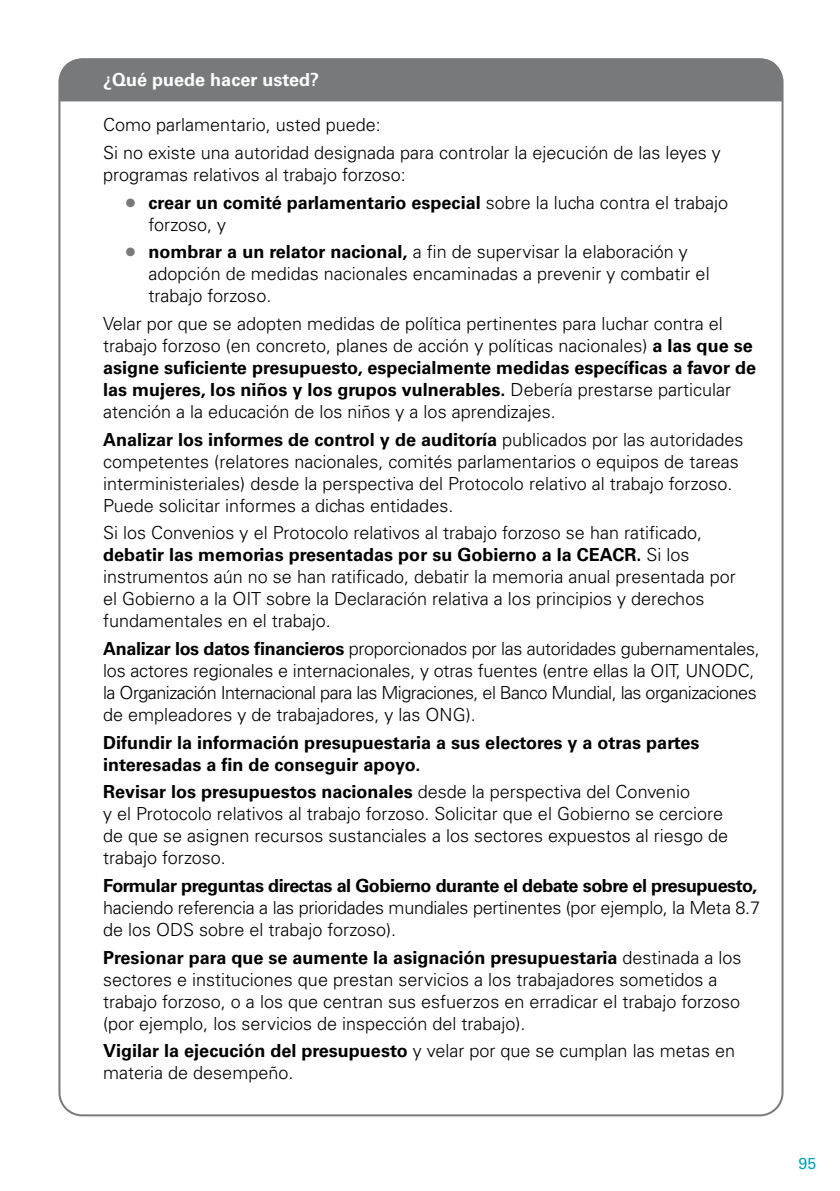
<style>
.page{position:relative;width:840px;height:1191px;background:#fff}
.page>*{position:absolute;margin:0;border:0;box-sizing:border-box;transform-origin:0 0}
.t1{font:300 18px/22px "Univers LT Std";color:#000}
.t2{font:300 18px/22px "Univers LT Std";letter-spacing:-.02em;color:#000}
.t3{font:700 18px/22px "Univers LT Std";color:#000}
.t4{font:700 18px "Univers LT Std";letter-spacing:-.02em;color:#000}
.t5{font:700 18px "Univers LT Std";color:#fff}
.t6{font:16px "Univers LT Std";color:#00a4b7}
.s1{color:#78797a}
.s2{font-weight:700}
</style>
<div class="page">
<div style="left:61px;top:59px;width:721px;height:42px;background:#78797a"></div>
<p class="t5" style="left:103px;top:70px;width:217px">¿Qué puede hacer usted?</p>
<p class="t1" style="left:103px;top:111px;width:619px;line-height:27.6px">Como parlamentario, usted puede:<br>Si no existe una autoridad designada para controlar la ejecución de las leyes y</p>
<p class="t1" style="left:103px;top:163px;width:304px">programas relativos al trabajo forzoso:</p>
<p class="t1" style="left:148px;top:191px;width:580px;text-indent:-23px"><span class="s1">●</span> <span class="s2">crear un comité parlamentario especial</span> sobre la lucha contra el trabajo forzoso, y</p>
<p class="t1" style="left:148px;top:241px;width:562px;text-indent:-23px"><span class="s1">●</span> <span class="s2">nombrar a un relator nacional,</span> a fin de supervisar la elaboración y adopción de medidas nacionales encaminadas a prevenir y combatir el trabajo forzoso.</p>
<p class="t1" style="left:103px;top:312px;width:654px">Velar por que se adopten medidas de política pertinentes para luchar contra el trabajo forzoso (en concreto, planes de acción y políticas nacionales) <span class="s2">a las que se asigne suficiente presupuesto, especialmente medidas específicas a favor de las mujeres, los niños y los grupos vulnerables.</span> Debería prestarse particular atención a la educación de los niños y a los aprendizajes.</p>
<p class="t1" style="left:103px;top:428px;width:641px"><span class="s2">Analizar los informes de control y de auditoría</span> publicados por las autoridades competentes (relatores nacionales, comités parlamentarios o equipos de tareas interministeriales) desde la perspectiva del Protocolo relativo al trabajo forzoso.<br>Puede solicitar informes a dichas entidades.</p>
<p class="t1" style="left:103px;top:522px;width:634px">Si los Convenios y el Protocolo relativos al trabajo forzoso se han ratificado, <span class="s2">debatir las memorias presentadas por su Gobierno a la CEACR.</span> Si los instrumentos aún no se han ratificado, debatir la memoria anual presentada por el Gobierno a la OIT sobre la Declaración relativa a los principios y derechos fundamentales en el trabajo.</p>
<p class="t2" style="left:103px;top:637px;width:657px"><span class="s2">Analizar los datos financieros</span> proporcionados por las autoridades gubernamentales, los actores regionales e internacionales, y otras fuentes (entre ellas la OIT, UNODC, la Organización Internacional para las Migraciones, el Banco Mundial, las organizaciones de empleadores y de trabajadores, y las ONG).</p>
<p class="t3" style="left:103px;top:731px;width:597px">Difundir la información presupuestaria a sus electores y a otras partes interesadas a fin de conseguir apoyo.</p>
<p class="t1" style="left:103px;top:781px;width:626px"><span class="s2">Revisar los presupuestos nacionales</span> desde la perspectiva del Convenio<br>y el Protocolo relativos al trabajo forzoso. Solicitar que el Gobierno se cerciore de que se asignen recursos sustanciales a los sectores expuestos al riesgo de trabajo forzoso.</p>
<p class="t4" style="left:103px;top:875px;width:655px">Formular preguntas directas al Gobierno durante el debate sobre el presupuesto,</p>
<p class="t1" style="left:103px;top:896px;width:658px">haciendo referencia a las prioridades mundiales pertinentes (por ejemplo, la Meta 8.7 de los ODS sobre el trabajo forzoso).</p>
<p class="t1" style="left:103px;top:946px;width:639px"><span class="s2">Presionar para que se aumente la asignación presupuestaria</span> destinada a los sectores e instituciones que prestan servicios a los trabajadores sometidos a trabajo forzoso, o a los que centran sus esfuerzos en erradicar el trabajo forzoso (por ejemplo, los servicios de inspección del trabajo).</p>
<p class="t1" style="left:103px;top:1040px;width:633px"><span class="s2">Vigilar la ejecución del presupuesto</span> y velar por que se cumplan las metas en materia de desempeño.</p>
<p class="t6" style="left:798px;top:1154px;width:19px">95</p>
</div>
